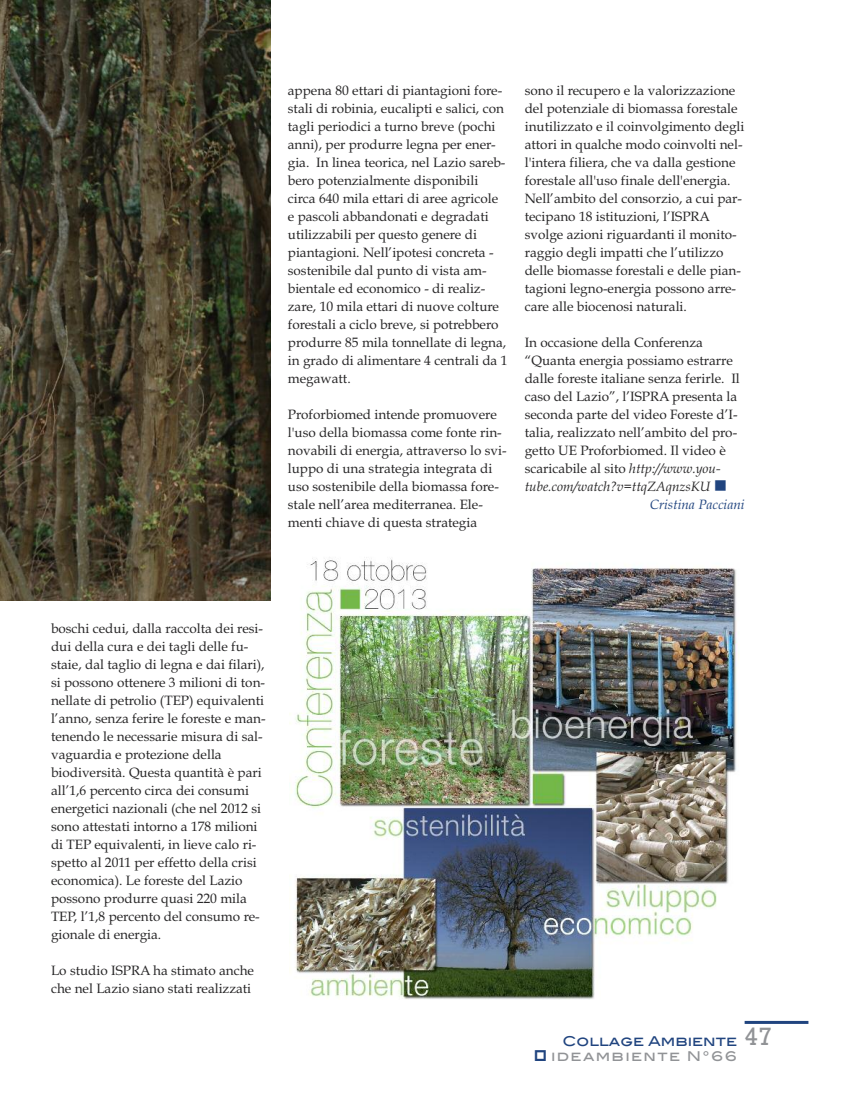
<style>
.page{position:relative;width:851px;height:1106px;background:#fff}
.page>*{position:absolute;margin:0;border:0;box-sizing:border-box;transform-origin:0 0}
.t1{font:25.5px "Rockwell";color:#919396}
.t2{font:13.5px/18px "Book Antiqua";color:#272627}
.t3{font:italic 13.5px "Book Antiqua";color:#272627}
.t4{font:italic 13.5px "Book Antiqua";color:#20447f}
.t5{font:13.5px "Blair Md ITCTT Medium";color:#20447f}
.t6{font:13.5px "Blair Md ITCTT Medium";letter-spacing:.1em;color:#919396}
.s1{font-style:italic}
.s2{color:#20447f}
</style>
<div class="page">
<hr style="left:744px;top:1020px;width:64px;height:3px;background:#20447f">
<img style="left:0;top:0;width:271px;height:600px">
<img style="left:289px;top:557px;width:450px;height:442px">
<p class="t2" style="left:288px;top:81px;width:221px">appena 80 ettari di piantagioni fore&shy;stali di robinia, eucalipti e salici, con tagli periodici a turno breve (pochi anni), per produrre legna per ener&shy;gia. In linea teorica, nel Lazio sareb&shy;bero potenzialmente disponibili circa 640 mila ettari di aree agricole e pascoli abbandonati e degradati utilizzabili per questo genere di piantagioni. Nell’ipotesi concreta - sostenibile dal punto di vista am&shy;bientale ed economico - di realiz&shy;zare, 10 mila ettari di nuove colture forestali a ciclo breve, si potrebbero produrre 85 mila tonnellate di legna, in grado di alimentare 4 centrali da 1 megawatt.</p>
<p class="t2" style="left:288px;top:405px;width:220px">Proforbiomed intende promuovere l'uso della biomassa come fonte rin&shy;novabili di energia, attraverso lo svi&shy;luppo di una strategia integrata di uso sostenibile della biomassa fore&shy;stale nell’area mediterranea. Ele&shy;menti chiave di questa strategia</p>
<p class="t2" style="left:524px;top:81px;width:221px">sono il recupero e la valorizzazione del potenziale di biomassa forestale inutilizzato e il coinvolgimento degli attori in qualche modo coinvolti nel&shy;l'intera filiera, che va dalla gestione forestale all'uso finale dell'energia.<br>Nell’ambito del consorzio, a cui par&shy;tecipano 18 istituzioni, l’ISPRA svolge azioni riguardanti il monito&shy;raggio degli impatti che l’utilizzo delle biomasse forestali e delle pian&shy;tagioni legno-energia possono arre&shy;care alle biocenosi naturali.</p>
<p class="t2" style="left:524px;top:333px;width:179px">In occasione della Conferenza</p>
<p class="t2" style="left:524px;top:351px;width:209px">“Quanta energia possiamo estrarre</p>
<p class="t2" style="left:524px;top:369px;width:216px">dalle foreste italiane senza ferirle. Il</p>
<p class="t2" style="left:524px;top:387px;width:214px">caso del Lazio”, l’ISPRA presenta la</p>
<p class="t2" style="left:524px;top:405px;width:214px">seconda parte del video Foreste d’I-</p>
<p class="t2" style="left:524px;top:423px;width:214px">talia, realizzato nell’ambito del pro-</p>
<p class="t2" style="left:524px;top:441px;width:202px">getto UE Proforbiomed. Il video è</p>
<p class="t2" style="left:524px;top:459px;width:197px">scaricabile al sito <span class="s1">http://www.you-</span></p>
<p class="t3" style="left:524px;top:478px;width:204px">tube.com/watch?v=ttqZAqnzsKU <span class="s2">■</span></p>
<p class="t4" style="left:649px;top:496px;width:96px">Cristina Pacciani</p>
<p class="t2" style="left:51px;top:619px;width:216px">boschi cedui, dalla raccolta dei resi&shy;dui della cura e dei tagli delle fu&shy;staie, dal taglio di legna e dai filari), si possono ottenere 3 milioni di ton&shy;nellate di petrolio (TEP) equivalenti l’anno, senza ferire le foreste e man&shy;tenendo le necessarie misura di sal&shy;vaguardia e protezione della biodiversità. Questa quantità è pari all’1,6 percento circa dei consumi energetici nazionali (che nel 2012 si sono attestati intorno a 178 milioni di TEP equivalenti, in lieve calo ri&shy;spetto al 2011 per effetto della crisi economica). Le foreste del Lazio possono produrre quasi 220 mila TEP, l’1,8 percento del consumo re&shy;gionale di energia.</p>
<p class="t2" style="left:51px;top:961px;width:204px">Lo studio ISPRA ha stimato anche che nel Lazio siano stati realizzati</p>
<p class="t5" style="left:562px;top:1029px;width:176px">Collage Ambiente</p>
<p class="t6" style="left:551px;top:1044px;width:187px">ideambiente N°66</p>
<h1 class="t1" style="left:744px;top:1021px;width:29px">47</h1>
</div>
